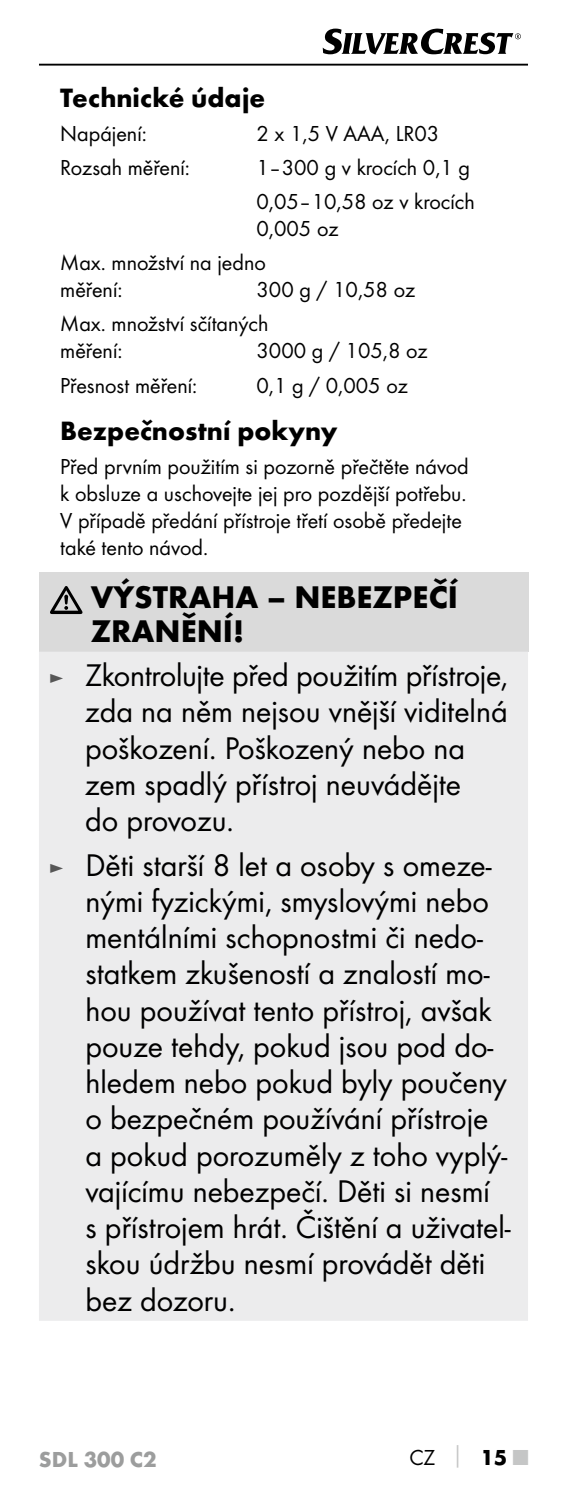
<style>
.page{position:relative;width:567px;height:1489px;background:#fff}
.page>*{position:absolute;margin:0;border:0;box-sizing:border-box;transform-origin:0 0}
.t1{font:32.5px/36.2px "Futura Boo";color:#000}
.t2{font:700 32.5px/34px "Futura";color:#000}
.t3{font:700 27.5px "Futura";color:#000}
.t4{font:22.5px/34px "Futura Boo";color:#000}
.t5{font:700 22.5px "Futura";color:#9c9d9d}
.s1{font-size:22.5px;color:#565656}
.s2{font-family:"Futura";font-weight:700;color:#c5c6c6}
.s3{font-family:"Futura";font-weight:700}
</style>
<div class="page">
<hr style="left:39px;top:64px;width:489px;height:2px;background:#000">
<svg style="left:323px;top:29px;width:198px;height:25px"></svg>
<div style="left:39px;top:572px;width:489px;height:79px;background:#dadada"></div>
<div style="left:39px;top:651px;width:489px;height:669px;background:#ececed"></div>
<svg style="left:50px;top:586px;width:32px;height:28px"></svg>
<p class="t3" style="left:60px;top:81px;width:206px">Technické údaje</p>
<p class="t4" style="left:60px;top:116px;width:88px">Napájení:</p>
<p class="t4" style="left:256px;top:116px;width:184px">2 x 1,5 V AAA, LR03</p>
<p class="t4" style="left:60px;top:150px;width:131px">Rozsah měření:</p>
<p class="t4" style="left:256px;top:150px;width:220px">1–300 g v krocích 0,1 g<br>0,05–10,58 oz v krocích</p>
<p class="t4" style="left:60px;top:211px;width:280px;text-indent:196px">0,005 oz<br>Max. množství na jedno</p>
<p class="t4" style="left:60px;top:272px;width:64px">měření:</p>
<p class="t4" style="left:60px;top:272px;width:356px;text-indent:196px">300 g / 10,58 oz<br>Max. množství sčítaných</p>
<p class="t4" style="left:60px;top:334px;width:64px">měření:</p>
<p class="t4" style="left:256px;top:334px;width:173px">3000 g / 105,8 oz</p>
<p class="t4" style="left:60px;top:368px;width:139px">Přesnost měření:</p>
<p class="t4" style="left:256px;top:368px;width:153px">0,1 g / 0,005 oz</p>
<p class="t3" style="left:60px;top:413px;width:279px">Bezpečnostní pokyny</p>
<p class="t4" style="left:60px;top:452px;width:410px;line-height:27px">Před prvním použitím si pozorně přečtěte návod k obsluze a uschovejte jej pro pozdější potřebu.<br>V případě předání přístroje třetí osobě předejte také tento návod.</p>
<p class="t2" style="left:91px;top:579px;width:369px">VÝSTRAHA – NEBEZPEČÍ<br>ZRANĚNÍ!</p>
<p class="t1" style="left:85px;top:657px;width:425px;text-indent:-36px"><span class="s1">►</span> Zkontrolujte před použitím přístroje, zda na něm nejsou vnější viditelná poškození. Poškozený nebo na zem spadlý přístroj neuvádějte<br>do provozu.</p>
<p class="t1" style="left:85px;top:846px;width:427px;text-indent:-36px"><span class="s1">►</span> Děti starší 8 let a osoby s omeze&shy;nými fyzickými, smyslovými nebo mentálními schopnostmi či nedo&shy;statkem zkušeností a znalostí mo&shy;hou používat tento přístroj, avšak pouze tehdy, pokud jsou pod do&shy;hledem nebo pokud byly poučeny o bezpečném používání přístroje a pokud porozuměly z toho vyplý&shy;vajícímu nebezpečí. Děti si nesmí<br>s přístrojem hrát. Čištění a uživatel&shy;skou údržbu nesmí provádět děti bez dozoru.</p>
<p class="t5" style="left:39px;top:1445px;width:119px">SDL 300 C2</p>
<p class="t4" style="left:409px;top:1440px;width:120px">CZ <span class="s2">│</span> <span class="s3">15</span> <span class="s2">■</span></p>
</div>
